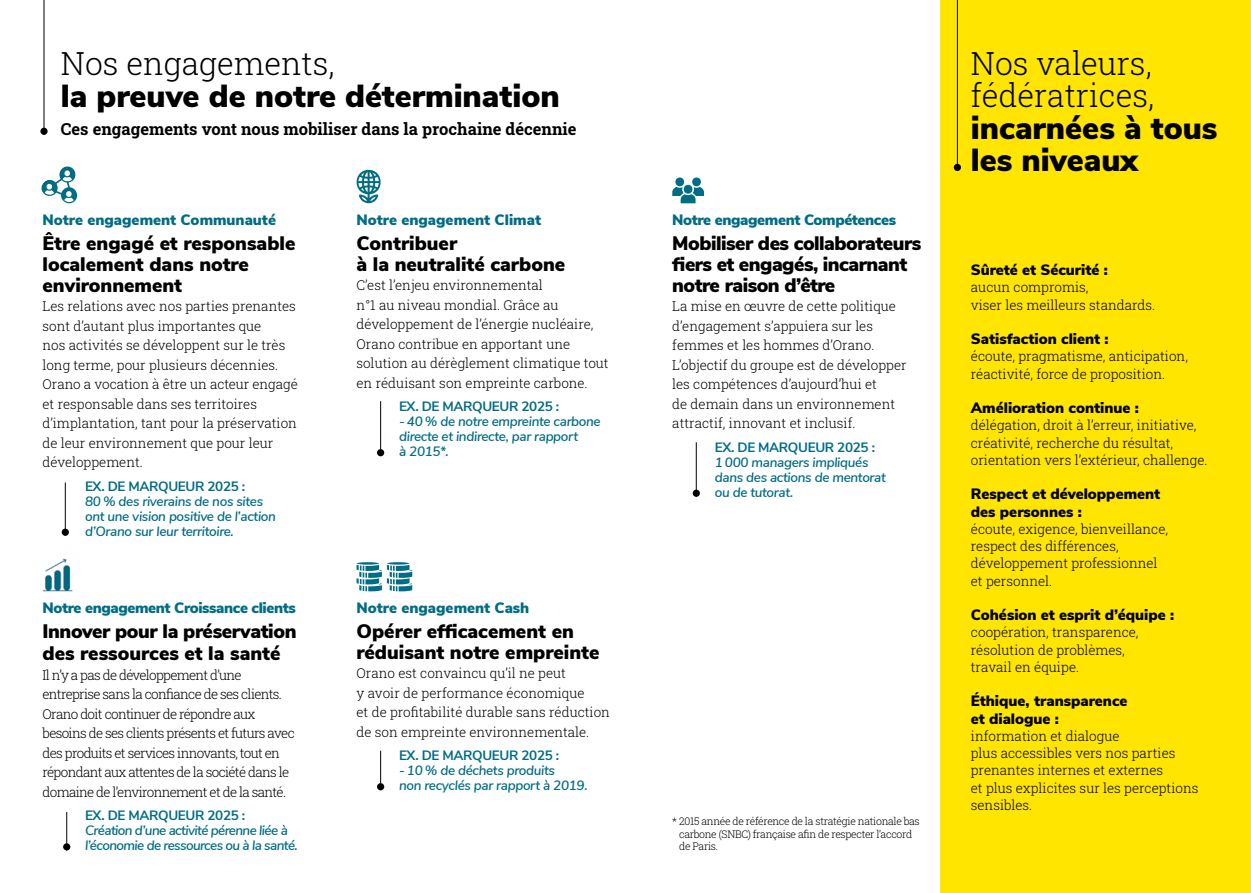
<style>
.page{position:relative;width:1251px;height:893px;background:#fff}
.page>*{position:absolute;margin:0;border:0;box-sizing:border-box;transform-origin:0 0}
.t1{font:900 31.8px/31.8px "Nunito Sans";color:#000}
.t2{font:300 31.8px/31.8px "Roboto Slab";color:#000}
.t3{font:900 19.5px/21px "Nunito Sans";color:#000}
.t4{font:900 19.5px/21px "Nunito Sans";letter-spacing:-.025em;color:#000}
.t5{font:900 19.5px/22.5px "Nunito Sans";letter-spacing:-.02em;color:#000}
.t6{font:700 16.5px "Roboto Slab";color:#000}
.t7{font:900 15px/17.2px "Nunito Sans";color:#000}
.t8{font:900 15px "Nunito Sans";letter-spacing:-.01em;color:#006c86}
.t9{font:300 13.5px/19.5px "Roboto Slab";color:#000}
.t10{font:italic 600 13.5px/15px "Nunito Sans";letter-spacing:-.025em;color:#006c86}
.t11{font:300 13.5px/19.5px "Roboto Slab";letter-spacing:-.05em;color:#000}
.t12{font:700 13.5px "Nunito Sans";letter-spacing:-.025em;color:#006c86}
.t13{font:italic 600 13.5px/15px "Nunito Sans";letter-spacing:-.045em;color:#006c86}
.t14{font:300 10.5px/12.6px "Roboto Slab";letter-spacing:-.03em;color:#000}
</style>
<div class="page">
<hr style="left:44px;top:0;width:1px;height:135px;background:#000">
<div style="left:40px;top:128px;width:8px;height:7px;background:#000;border-radius:50%"></div>
<hr style="left:66px;top:812px;width:1px;height:38px;background:#000">
<div style="left:63px;top:843px;width:7px;height:7px;background:#000;border-radius:50%"></div>
<hr style="left:380px;top:751px;width:1px;height:36px;background:#000">
<div style="left:377px;top:783px;width:7px;height:7px;background:#000;border-radius:50%"></div>
<svg style="left:356px;top:562px;width:56px;height:29px"></svg>
<hr style="left:380px;top:401px;width:1px;height:51px;background:#000">
<div style="left:377px;top:449px;width:7px;height:7px;background:#000;border-radius:50%"></div>
<svg style="left:356px;top:170px;width:25px;height:34px"></svg>
<hr style="left:65px;top:482px;width:1px;height:54px;background:#000">
<div style="left:62px;top:529px;width:7px;height:7px;background:#000;border-radius:50%"></div>
<svg style="left:41px;top:166px;width:36px;height:38px"></svg>
<img style="left:42px;top:558px;width:31px;height:34px">
<div style="left:940px;top:0;width:310px;height:893px;background:#ffe500"></div>
<hr style="left:956px;top:0;width:1px;height:167px;background:#000">
<div style="left:953px;top:164px;width:7px;height:7px;background:#000;border-radius:50%"></div>
<hr style="left:695px;top:442px;width:1px;height:55px;background:#000">
<div style="left:692px;top:490px;width:7px;height:7px;background:#000;border-radius:50%"></div>
<svg style="left:672px;top:177px;width:31px;height:26px"></svg>
<h1 class="t2" style="left:61px;top:47px;width:275px">Nos engagements,</h1>
<h1 class="t1" style="left:61px;top:79px;width:500px">la preuve de notre détermination</h1>
<p class="t6" style="left:61px;top:118px;width:517px">Ces engagements vont nous mobiliser dans la prochaine décennie</p>
<p class="t8" style="left:43px;top:208px;width:235px">Notre engagement Communauté</p>
<h2 class="t3" style="left:43px;top:232px;width:254px">Être engagé et responsable localement dans notre environnement</h2>
<p class="t9" style="left:43px;top:296px;width:257px">Les relations avec nos parties prenantes sont d’autant plus importantes que<br>nos activités se développent sur le très long terme, pour plusieurs décennies.<br>Orano a vocation à être un acteur engagé et responsable dans ses territoires d’implantation, tant pour la préservation de leur environnement que pour leur développement.</p>
<p class="t12" style="left:85px;top:476px;width:162px">EX. DE MARQUEUR 2025 :</p>
<p class="t10" style="left:85px;top:493px;width:192px">80 % des riverains de nos sites ont une vision positive de l’action d’Orano sur leur territoire.</p>
<p class="t8" style="left:43px;top:596px;width:255px">Notre engagement Croissance clients</p>
<h2 class="t5" style="left:43px;top:619px;width:255px">Innover pour la préservation des ressources et la santé</h2>
<p class="t11" style="left:43px;top:665px;width:254px">Il n’y a pas de développement d’une entreprise sans la confiance de ses clients.<br>Orano doit continuer de répondre aux besoins de ses clients présents et futurs avec des produits et services innovants, tout en répondant aux attentes de la société dans le domaine de l’environnement et de la santé.</p>
<p class="t12" style="left:85px;top:806px;width:162px">EX. DE MARQUEUR 2025 :</p>
<p class="t13" style="left:85px;top:822px;width:214px">Création d’une activité pérenne liée à l’économie de ressources ou à la santé.</p>
<p class="t8" style="left:356px;top:208px;width:186px">Notre engagement Climat</p>
<h2 class="t3" style="left:356px;top:232px;width:210px">Contribuer<br>à la neutralité carbone</h2>
<p class="t9" style="left:356px;top:275px;width:253px">C’est l’enjeu environnemental<br>n°1 au niveau mondial. Grâce au développement de l’énergie nucléaire, Orano contribue en apportant une solution au dérèglement climatique tout en réduisant son empreinte carbone.</p>
<p class="t12" style="left:399px;top:397px;width:162px">EX. DE MARQUEUR 2025 :</p>
<p class="t10" style="left:399px;top:413px;width:203px">- 40 % de notre empreinte carbone directe et indirecte, par rapport<br>à 2015*.</p>
<p class="t8" style="left:356px;top:596px;width:174px">Notre engagement Cash</p>
<h2 class="t3" style="left:356px;top:620px;width:244px">Opérer efficacement en réduisant notre empreinte</h2>
<p class="t9" style="left:356px;top:663px;width:255px">Orano est convaincu qu’il ne peut<br>y avoir de performance économique<br>et de profitabilité durable sans réduction de son empreinte environnementale.</p>
<p class="t12" style="left:399px;top:746px;width:162px">EX. DE MARQUEUR 2025 :</p>
<p class="t10" style="left:399px;top:762px;width:190px">- 10 % de déchets produits<br>non recyclés par rapport à 2019.</p>
<p class="t8" style="left:672px;top:208px;width:225px">Notre engagement Compétences</p>
<h2 class="t4" style="left:672px;top:232px;width:250px">Mobiliser des collaborateurs fiers et engagés, incarnant notre raison d’être</h2>
<p class="t9" style="left:672px;top:296px;width:236px">La mise en œuvre de cette politique d’engagement s’appuiera sur les femmes et les hommes d’Orano.<br>L’objectif du groupe est de développer les compétences d’aujourd’hui et<br>de demain dans un environnement attractif, innovant et inclusif.</p>
<p class="t12" style="left:714px;top:437px;width:162px">EX. DE MARQUEUR 2025 :</p>
<p class="t10" style="left:714px;top:454px;width:172px">1 000 managers impliqués dans des actions de mentorat ou de tutorat.</p>
<p class="t14" style="left:679px;top:815px;width:242px;text-indent:-7px">* 2015 année de référence de la stratégie nationale bas carbone (SNBC) française afin de respecter l’accord de Paris.</p>
<h1 class="t2" style="left:970px;top:47px;width:185px">Nos valeurs, fédératrices,</h1>
<h1 class="t1" style="left:970px;top:111px;width:248px">incarnées à tous les niveaux</h1>
<p class="t7" style="left:970px;top:261px;width:138px">Sûreté et Sécurité :</p>
<p class="t9" style="left:970px;top:278px;width:186px;line-height:17.2px">aucun compromis,<br>viser les meilleurs standards.</p>
<p class="t7" style="left:970px;top:330px;width:139px">Satisfaction client :</p>
<p class="t9" style="left:970px;top:347px;width:218px;line-height:17.2px">écoute, pragmatisme, anticipation, réactivité, force de proposition.</p>
<p class="t7" style="left:970px;top:399px;width:169px">Amélioration continue :</p>
<p class="t9" style="left:970px;top:416px;width:238px;line-height:17.2px">délégation, droit à l’erreur, initiative, créativité, recherche du résultat, orientation vers l’extérieur, challenge.</p>
<p class="t7" style="left:970px;top:485px;width:191px">Respect et développement des personnes :</p>
<p class="t9" style="left:970px;top:520px;width:199px;line-height:17.2px">écoute, exigence, bienveillance, respect des différences, développement professionnel et personnel.</p>
<p class="t7" style="left:970px;top:606px;width:205px">Cohésion et esprit d’équipe :</p>
<p class="t9" style="left:970px;top:623px;width:169px;line-height:17.2px">coopération, transparence, résolution de problèmes, travail en équipe.</p>
<p class="t7" style="left:970px;top:692px;width:158px">Éthique, transparence et dialogue :</p>
<p class="t9" style="left:970px;top:727px;width:229px;line-height:17.2px">information et dialogue<br>plus accessibles vers nos parties prenantes internes et externes<br>et plus explicites sur les perceptions sensibles.</p>
</div>
